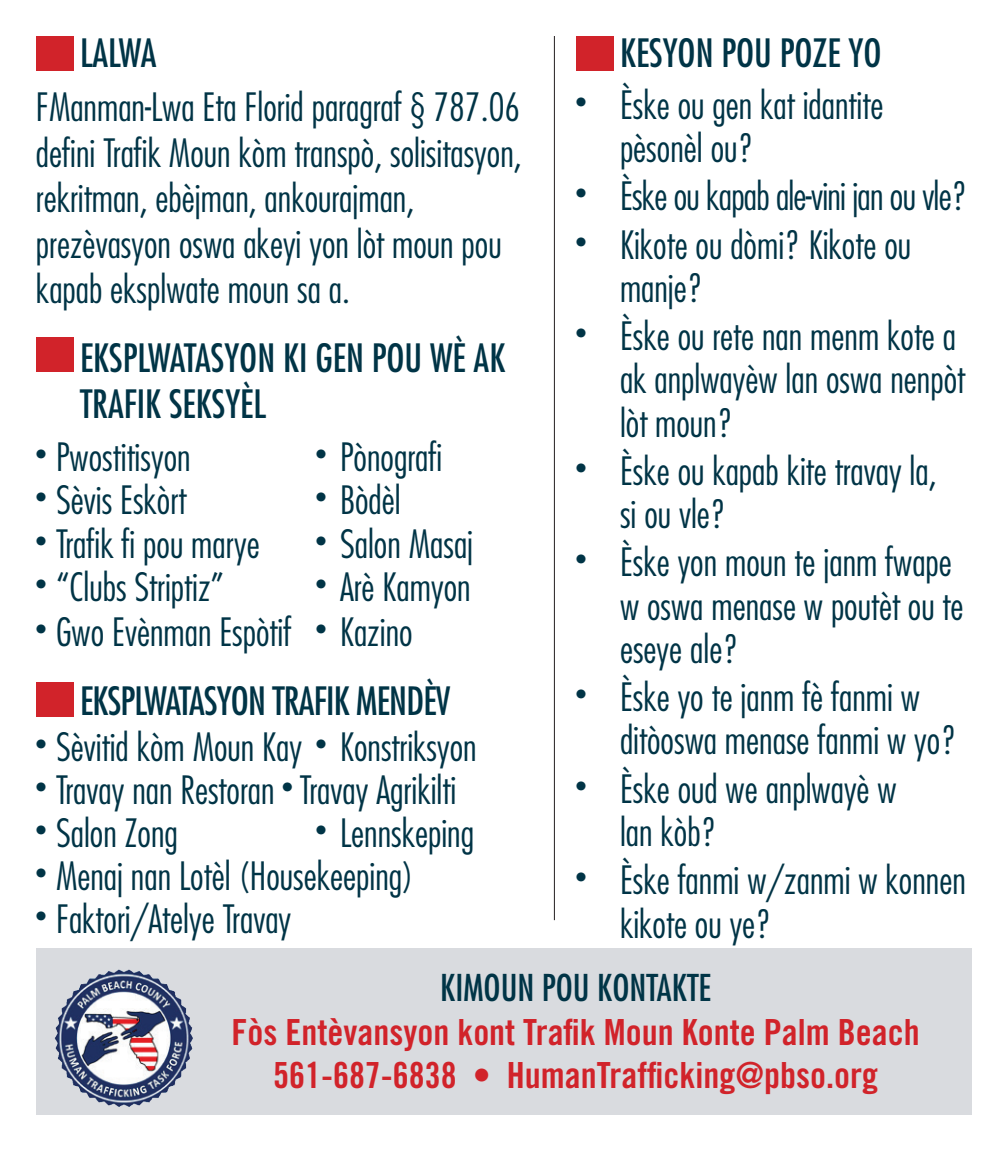
<style>
.page{position:relative;width:1008px;height:1152px;background:#fff}
.page>*{position:absolute;margin:0;border:0;box-sizing:border-box;transform-origin:0 0}
.t1{font:300 condensed 38px/43.2px "Futura Std";color:#003446}
.t2{font:condensed 38px/45.6px "Futura Std";color:#003446}
.t3{font:condensed 38px/68.8px "Futura Std";letter-spacing:-.02em;color:#003446}
.t4{font:300 condensed 38px "Futura Std";letter-spacing:-.02em;color:#003446}
.t5{font:36px/43.2px "Trade Gothic LT Std Bd Cn 20";color:#d1232a;text-align:center}
.t6{font:condensed 36px "Futura Std";color:#003446}
.s1{font-weight:300}
</style>
<div class="page">
<div style="left:36px;top:948px;width:936px;height:166px;background:#d9dbdf"></div>
<img style="left:55px;top:969px;width:97px;height:138px">
<div style="left:36px;top:36px;width:37px;height:35px;background:#d1232a"></div>
<div style="left:576px;top:36px;width:37px;height:35px;background:#d1232a"></div>
<div style="left:36px;top:337px;width:37px;height:35px;background:#d1232a"></div>
<div style="left:36px;top:683px;width:37px;height:34px;background:#d1232a"></div>
<hr style="left:554px;top:36px;width:1px;height:884px;background:#231f20">
<p class="t2" style="left:620px;top:30px;width:263px">KESYON POU POZE YO</p>
<p class="t1" style="left:620px;top:83px;width:265px;text-indent:-44px"><sup>•</sup> Èske ou gen kat idantite pèsonèl ou?</p>
<p class="t4" style="left:576px;top:174px;width:393px"><sup>•</sup> Èske ou kapab ale-vini jan ou vle?</p>
<p class="t1" style="left:620px;top:223px;width:293px;text-indent:-44px"><sup>•</sup> Kikote ou dòmi? Kikote ou manje?</p>
<p class="t1" style="left:620px;top:314px;width:347px;text-indent:-44px"><sup>•</sup> Èske ou rete nan menm kote a ak anplwayèw lan oswa nenpòt lòt moun?</p>
<p class="t1" style="left:620px;top:449px;width:318px;text-indent:-44px"><sup>•</sup> Èske ou kapab kite travay la, si ou vle?</p>
<p class="t1" style="left:620px;top:541px;width:345px;text-indent:-44px"><sup>•</sup> Èske yon moun te janm fwape w oswa menase w poutèt ou te eseye ale?</p>
<p class="t1" style="left:620px;top:676px;width:338px;text-indent:-44px"><sup>•</sup> Èske yo te janm fè fanmi w ditòoswa menase fanmi w yo?</p>
<p class="t1" style="left:620px;top:767px;width:278px;text-indent:-44px"><sup>•</sup> Èske oud we anplwayè w lan kòb?</p>
<p class="t1" style="left:620px;top:859px;width:347px;text-indent:-44px"><sup>•</sup> Èske fanmi w/zanmi w konnen kikote ou ye?</p>
<p class="t6" style="left:440px;top:966px;width:273px">KIMOUN POU KONTAKTE</p>
<p class="t5" style="left:231px;top:1010px;width:690px">Fòs Entèvansyon kont Trafik Moun Konte Palm Beach<br>561-687-6838 • HumanTrafficking@pbso.org</p>
<p class="t2" style="left:80px;top:30px;width:78px">LALWA</p>
<p class="t1" style="left:36px;top:84px;width:487px;line-height:45.6px">FManman-Lwa Eta Florid paragraf § 787.06 defini Trafik Moun kòm transpò, solisitasyon, rekritman, ebèjman, ankourajman, prezèvasyon oswa akeyi yon lòt moun pou kapab eksplwate moun sa a.</p>
<p class="t2" style="left:80px;top:335px;width:427px">EKSPLWATASYON KI GEN POU WÈ AK<br>TRAFIK SEKSYÈL</p>
<p class="t1" style="left:36px;top:436px;width:156px"><sup>•</sup> Pwostitisyon</p>
<p class="t1" style="left:316px;top:436px;width:128px"><sup>•</sup> Pònografi</p>
<p class="t1" style="left:36px;top:479px;width:152px"><sup>•</sup> Sèvis Eskòrt</p>
<p class="t1" style="left:316px;top:479px;width:86px"><sup>•</sup> Bòdèl</p>
<p class="t1" style="left:36px;top:522px;width:225px"><sup>•</sup> Trafik fi pou marye</p>
<p class="t1" style="left:316px;top:522px;width:159px"><sup>•</sup> Salon Masaj</p>
<p class="t1" style="left:36px;top:565px;width:190px"><sup>•</sup> “Clubs Striptiz”</p>
<p class="t1" style="left:316px;top:565px;width:156px"><sup>•</sup> Arè Kamyon</p>
<p class="t3" style="left:80px;top:598px;width:372px;text-indent:-44px"><sup>•</sup> <span class="s1">Gwo Evènman Espòtif</span> <sup>•</sup> <span class="s1">Kazino<br></span>EKSPLWATASYON TRAFIK MENDÈV</p>
<p class="t1" style="left:36px;top:725px;width:442px"><sup>•</sup> Sèvitid kòm Moun Kay <sup>•</sup> Konstriksyon</p>
<p class="t1" style="left:36px;top:768px;width:422px"><sup>•</sup> Travay nan Restoran <sup>•</sup> Travay Agrikilti</p>
<p class="t1" style="left:36px;top:811px;width:143px"><sup>•</sup> Salon Zong</p>
<p class="t1" style="left:316px;top:811px;width:160px"><sup>•</sup> Lennskeping</p>
<p class="t1" style="left:36px;top:855px;width:379px"><sup>•</sup> Menaj nan Lotèl (Housekeeping)</p>
<p class="t1" style="left:36px;top:898px;width:257px"><sup>•</sup> Faktori/Atelye Travay</p>
</div>
